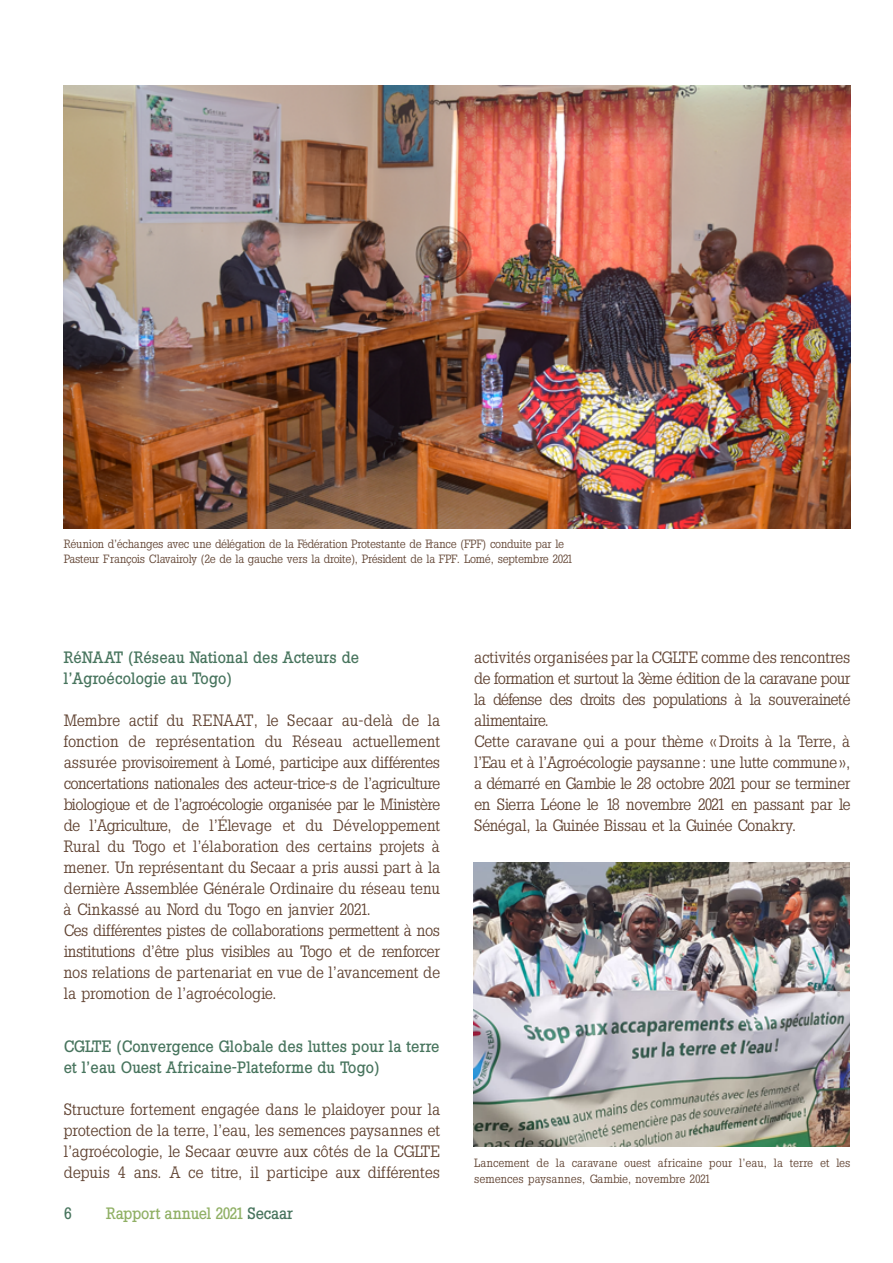
<style>
.page{position:relative;width:893px;height:1263px;background:#fff}
.page>*{position:absolute;margin:0;border:0;box-sizing:border-box;transform-origin:0 0}
.t1{font:16.5px/21px "Slab Tall X";color:#5f4130}
.t2{font:16.5px/21px "Slab Tall X";letter-spacing:-.02em;color:#5f4130;text-align:justify}
.t3{font:500 16.5px/21px "Slab Tall X";letter-spacing:.02em;color:#47745d}
.t4{font:500 16.5px "Slab Tall X";color:#90b065}
.t5{font:12px/15.8px "Slab Tall X";letter-spacing:-.01em;color:#5f4130}
.t6{font:12px/15.8px "Slab Tall X";letter-spacing:.01em;color:#5f4130}
.s1{color:#47745d}
</style>
<div class="page">
<img style="left:64px;top:86px;width:786px;height:443px">
<img style="left:473px;top:862px;width:377px;height:284px">
<p class="t5" style="left:64px;top:535px;width:510px">Réunion d’échanges avec une délégation de la Fédération Protestante de France (FPF) conduite par le<br>Pasteur François Clavairoly (2e de la gauche vers la droite), Président de la FPF. Lomé, septembre 2021</p>
<p class="t3" style="left:64px;top:647px;width:297px">RéNAAT (Réseau National des Acteurs de l’Agroécologie au Togo)</p>
<p class="t1" style="left:64px;top:710px;width:378px">Membre actif du RENAAT, le Secaar au-delà de la fonction de représentation du Réseau actuellement assurée provisoirement à Lomé, participe aux différentes concertations nationales des acteur-trice-s de l’agriculture biologique et de l’agroécologie organisée par le Ministère de l’Agriculture, de l’Élevage et du Développement Rural du Togo et l’élaboration des certains projets à mener. Un représentant du Secaar a pris aussi part à la dernière Assemblée Générale Ordinaire du réseau tenu à Cinkassé au Nord du Togo en janvier 2021.<br>Ces différentes pistes de collaborations permettent à nos institutions d’être plus visibles au Togo et de renforcer nos relations de partenariat en vue de l’avancement de la promotion de l’agroécologie.</p>
<p class="t3" style="left:64px;top:1035px;width:377px">CGLTE (Convergence Globale des luttes pour la terre et l’eau Ouest Africaine-Plateforme du Togo)</p>
<p class="t2" style="left:64px;top:1098px;width:378px">Structure fortement engagée dans le plaidoyer pour la protection de la terre, l’eau, les semences paysannes et l’agroécologie, le Secaar œuvre aux côtés de la CGLTE depuis 4 ans. A ce titre, il participe aux différentes</p>
<p class="t3" style="left:64px;top:1202px;width:10px">6</p>
<p class="t4" style="left:106px;top:1203px;width:188px">Rapport annuel 2021 <span class="s1">Secaar</span></p>
<p class="t2" style="left:474px;top:647px;width:378px;text-align:left">activités organisées par la CGLTE comme des rencontres de formation et surtout la 3ème édition de la caravane pour la défense des droits des populations à la souveraineté alimentaire.<br>Cette caravane qui a pour thème «Droits à la Terre, à l’Eau et à l’Agroécologie paysanne: une lutte commune», a démarré en Gambie le 28 octobre 2021 pour se terminer en Sierra Léone le 18 novembre 2021 en passant par le Sénégal, la Guinée Bissau et la Guinée Conakry.</p>
<p class="t6" style="left:474px;top:1155px;width:378px">Lancement de la caravane ouest africaine pour l’eau, la terre et les semences paysannes, Gambie, novembre 2021</p>
</div>
